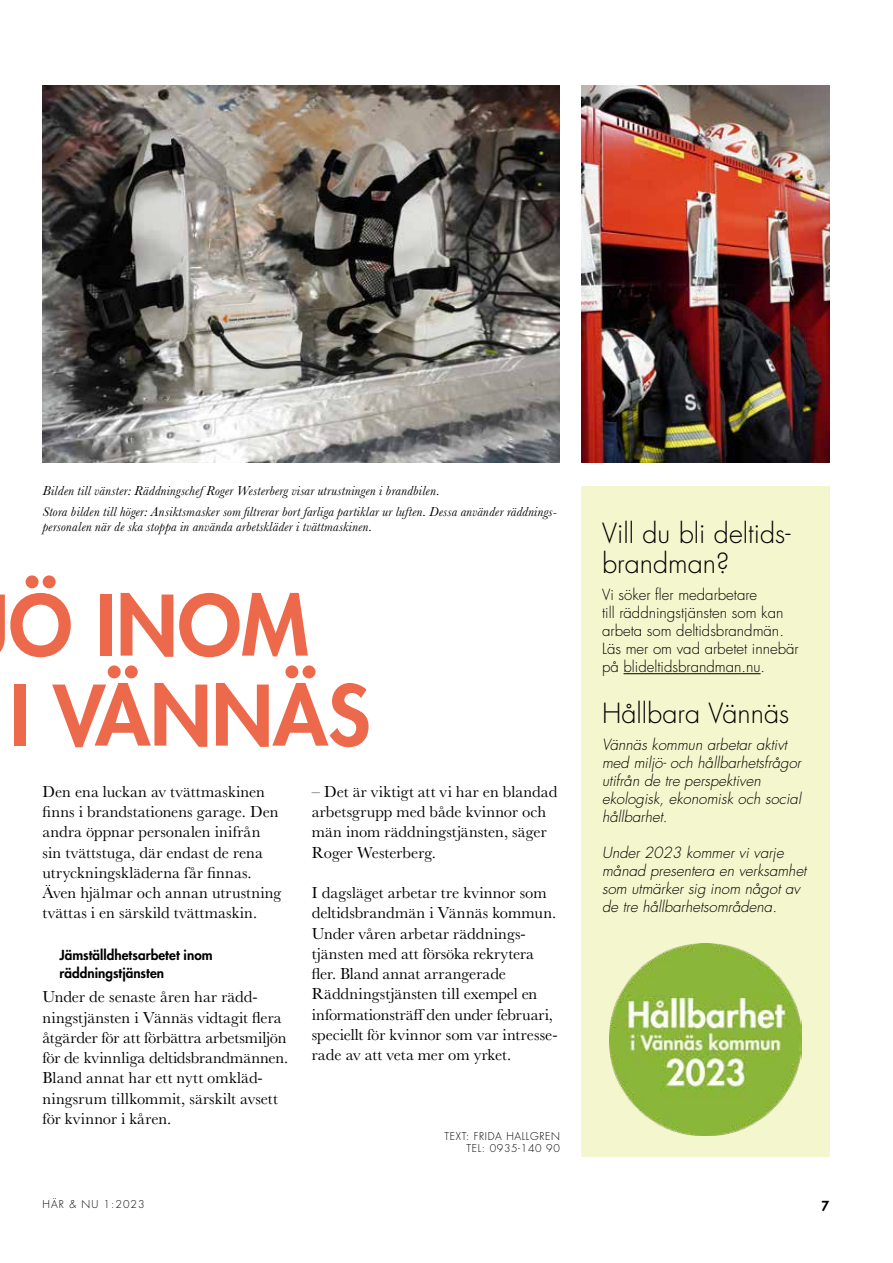
<style>
.page{position:relative;width:893px;height:1263px;background:#fff}
.page>*{position:absolute;margin:0;border:0;box-sizing:border-box;transform-origin:0 0}
.t1{font:800 81px/90px "Futura Std";color:#ed694b}
.t2{font:300 27px/30px "Futura Std";color:#000}
.t3{font:16.5px/20.2px "Baskerville MT Pro";letter-spacing:.005em;color:#000}
.t4{font:italic 300 15px/18px "Futura Std";color:#000}
.t5{font:300 15px/18px "Futura Std";color:#000}
.t6{font:italic 13.5px/21px "Baskerville MT Pro";letter-spacing:.02em;color:#000}
.t7{font:800 13.5px/18px "Futura Std";letter-spacing:.005em;color:#000}
.t8{font:300 10.5px/12px "Futura Std";letter-spacing:.06em;color:#000;text-align:right}
.t9{font:300 10.5px "Futura Std";letter-spacing:.1em;color:#000}
</style>
<div class="page">
<div style="left:581px;top:486px;width:248px;height:671px;background:#f4f6cd"></div>
<img style="left:43px;top:85px;width:517px;height:377px">
<img style="left:609px;top:943px;width:192px;height:192px">
<hr style="left:624px;top:673px;width:137px;height:1px;background:#000">
<img style="left:581px;top:85px;width:248px;height:377px">
<p class="t6" style="left:43px;top:480px;width:516px">Bilden till vänster: Räddningschef Roger Westerberg visar utrustningen i brandbilen.<br>Stora bilden till höger: Ansiktsmasker som filtrerar bort farliga partiklar ur luften. Dessa använder räddnings-</p>
<p class="t6" style="left:43px;top:516px;width:331px">personalen när de ska stoppa in använda arbetskläder i tvättmaskinen.</p>
<h1 class="t1" style="left:9px;top:581px;width:363px">Ö INOM<br>I VÄNNÄS</h1>
<p class="t3" style="left:43px;top:781px;width:240px">Den ena luckan av tvättmaskinen finns i brandstationens garage. Den andra öppnar personalen inifrån sin tvättstuga, där endast de rena utryckningskläderna får finnas.<br>Även hjälmar och annan utrustning tvättas i en särskild tvättmaskin.</p>
<p class="t7" style="left:60px;top:946px;width:155px">Jämställdhetsarbetet inom räddningstjänsten</p>
<p class="t3" style="left:43px;top:987px;width:247px">Under de senaste åren har rädd&shy;ningstjänsten i Vännäs vidtagit flera åtgärder för att förbättra arbetsmiljön för de kvinnliga deltidsbrandmännen.<br>Bland annat har ett nytt omkläd&shy;ningsrum tillkommit, särskilt avsett för kvinnor i kåren.</p>
<p class="t3" style="left:312px;top:781px;width:247px">– Det är viktigt att vi har en blandad arbetsgrupp med både kvinnor och män inom räddningstjänsten, säger<br>Roger Westerberg.</p>
<p class="t3" style="left:312px;top:883px;width:247px">I dagsläget arbetar tre kvinnor som deltidsbrandmän i Vännäs kommun.<br>Under våren arbetar räddnings&shy;tjänsten med att försöka rekrytera fler. Bland annat arrangerade Räddningstjänsten till exempel en informationsträff den under februari, speciellt för kvinnor som var intresse&shy;rade av att veta mer om yrket.</p>
<p class="t8" style="left:445px;top:1131px;width:117px">TEXT: FRIDA HALLGREN<br>TEL: 0935-140 90</p>
<h2 class="t2" style="left:602px;top:519px;width:190px">Vill du bli deltids&shy;brandman?</h2>
<p class="t5" style="left:602px;top:586px;width:198px">Vi söker fler medarbetare<br>till räddningstjänsten som kan arbeta som deltidsbrandmän.<br>Läs mer om vad arbetet innebär på blideltidsbrandman.nu.</p>
<h2 class="t2" style="left:602px;top:699px;width:189px">Hållbara Vännäs</h2>
<p class="t4" style="left:602px;top:736px;width:201px">Vännäs kommun arbetar aktivt med miljö- och hållbarhetsfrågor utifrån de tre perspektiven ekologisk, ekonomisk och social hållbarhet.</p>
<p class="t4" style="left:602px;top:844px;width:206px">Under 2023 kommer vi varje månad presentera en verksamhet som utmärker sig inom något av de tre hållbarhetsområdena.</p>
<p class="t9" style="left:43px;top:1198px;width:104px">HÄR &amp; NU 1:2023</p>
<p class="t7" style="left:821px;top:1196px;width:9px">7</p>
</div>
